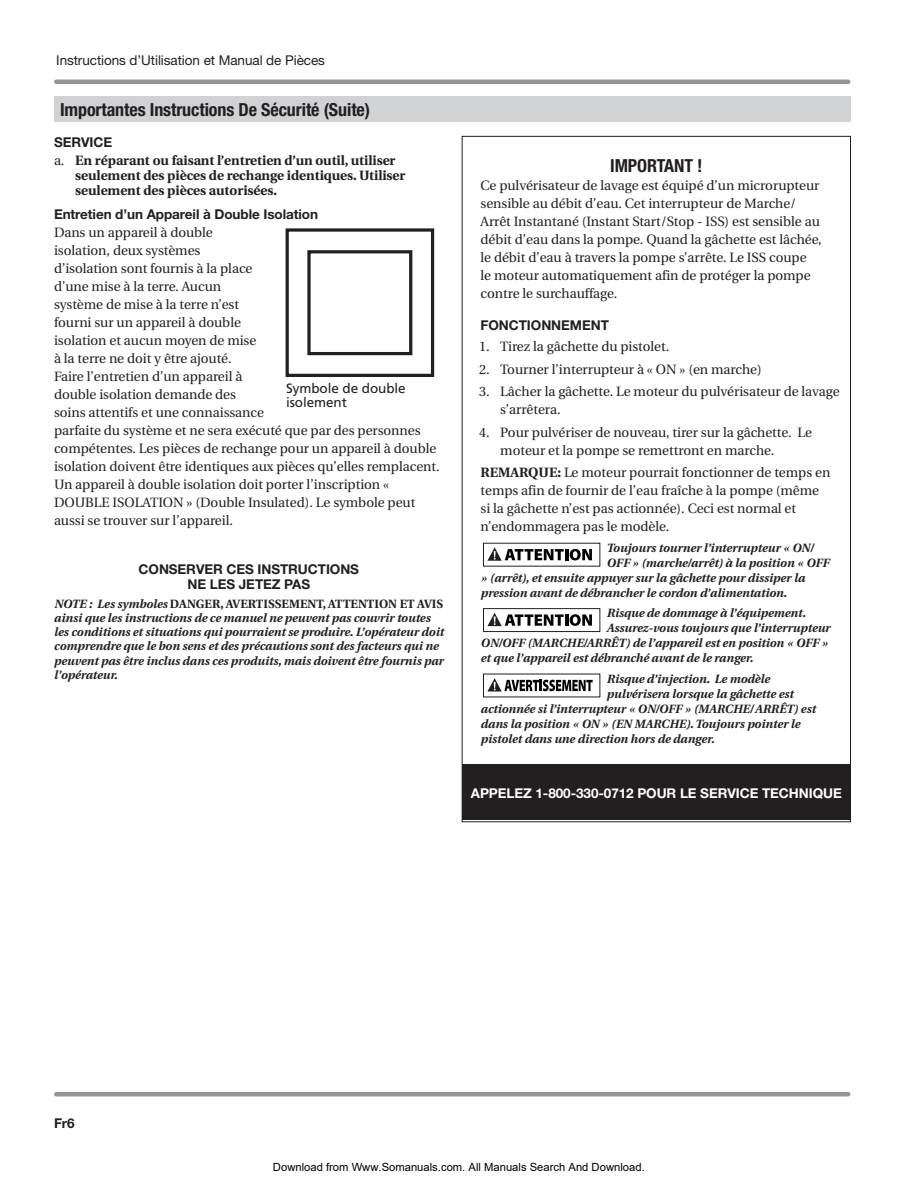
<style>
.page{position:relative;width:918px;height:1188px;background:#fff}
.page>*{position:absolute;margin:0;border:0;box-sizing:border-box;transform-origin:0 0}
.t1{font:700 condensed 18px "Helvetica Neue";letter-spacing:-.005em;color:#231f20}
.t2{font:13.5px/18px "Utopia";letter-spacing:-.005em;color:#231f20}
.t3{font:700 13.5px/15px "Utopia";letter-spacing:-.005em;color:#231f20}
.t4{font:700 13.5px/15px "Helvetica Neue";letter-spacing:-.005em;color:#231f20;text-align:center}
.t5{font:700 13.5px "Helvetica Neue";letter-spacing:-.005em;color:#fff}
.t6{font:13.5px "Helvetica Neue";letter-spacing:-.005em;color:#231f20}
.t7{font:13.5px/13.5px "Frutiger";letter-spacing:-.005em;color:#231f20}
.t8{font:italic 700 12px/14.2px "Utopia";color:#231f20}
.t9{font:11.25px "Arial";color:#000}
.s1{font-weight:400}
.s2{font-style:normal}
.s3{font-weight:700}
</style>
<div class="page">
<hr style="left:56px;top:1092px;width:792px;height:4px;background:#939598">
<hr style="left:56px;top:80px;width:792px;height:4px;background:#939598">
<div style="left:54px;top:96px;width:796px;height:26px;background:#d1d2d4"></div>
<svg style="left:487px;top:547px;width:105px;height:14px"></svg>
<div style="left:483px;top:608px;width:117px;height:24px;border:1px solid #231f20"></div>
<svg style="left:487px;top:613px;width:105px;height:13px"></svg>
<svg style="left:487px;top:678px;width:106px;height:14px"></svg>
<div style="left:463px;top:765px;width:387px;height:55px;background:#231f20"></div>
<div style="left:286px;top:228px;width:148px;height:149px;border:3px solid #231f20"></div>
<div style="left:307px;top:250px;width:105px;height:105px;border:3px solid #231f20"></div>
<p class="t6" style="left:56px;top:52px;width:270px">Instructions d’Utilisation et Manual de Pièces</p>
<h1 class="t1" style="left:60px;top:99px;width:312px">Importantes Instructions De Sécurité (Suite)</h1>
<p class="t4" style="left:54px;top:134px;width:60px">SERVICE</p>
<p class="t3" style="left:75px;top:153px;width:332px;text-indent:-21px"><span class="s1">a.</span> En réparant ou faisant l’entretien d’un outil, utiliser seulement des pièces de rechange identiques. Utiliser seulement des pièces autorisées.</p>
<p class="t4" style="left:54px;top:206px;width:266px">ENTRETIEN D’UN APPAREIL À DOUBLE ISOLATION</p>
<p class="t2" style="left:54px;top:223px;width:387px">Dans un appareil à double<br>isolation, deux systèmes<br>d’isolation sont fournis à la place<br>d’une mise à la terre. Aucun<br>système de mise à la terre n’est<br>fourni sur un appareil à double<br>isolation et aucun moyen de mise<br>à la terre ne doit y être ajouté.<br>Faire l’entretien d’un appareil à<br>double isolation demande des<br>soins attentifs et une connaissance<br>parfaite du système et ne sera exécuté que par des personnes compétentes. Les pièces de rechange pour un appareil à double isolation doivent être identiques aux pièces qu’elles remplacent.<br>Un appareil à double isolation doit porter l’inscription « DOUBLE ISOLATION » (Double Insulated). Le symbole peut aussi se trouver sur l’appareil.</p>
<p class="t4" style="left:139px;top:561px;width:222px">CONSERVER CES INSTRUCTIONS<br>NE LES JETEZ PAS</p>
<p class="t8" style="left:54px;top:596px;width:391px">NOTE : Les symboles <span class="s2">DANGER, AVERTISSEMENT, ATTENTION ET AVIS </span>ainsi que les instructions de ce manuel ne peuvent pas couvrir toutes les conditions et situations qui pourraient se produire. L’opérateur doit comprendre que le bon sens et des précautions sont des facteurs qui ne peuvent pas être inclus dans ces produits, mais doivent être fournis par l’opérateur.</p>
<p class="t7" style="left:286px;top:382px;width:121px">Symbole de double isolement</p>
<h1 class="t1" style="left:610px;top:154px;width:94px">IMPORTANT !</h1>
<p class="t2" style="left:481px;top:176px;width:343px">Ce pulvérisateur de lavage est équipé d’un microrupteur sensible au débit d’eau. Cet interrupteur de Marche/ Arrêt Instantané (Instant Start/Stop - ISS) est sensible au débit d’eau dans la pompe. Quand la gâchette est lâchée, le débit d’eau à travers la pompe s’arrête. Le ISS coupe<br>le moteur automatiquement afin de protéger la pompe contre le surchauffage.</p>
<p class="t4" style="left:481px;top:318px;width:130px">FONCTIONNEMENT</p>
<p class="t2" style="left:479px;top:338px;width:192px">1. Tirez la gâchette du pistolet.</p>
<p class="t2" style="left:479px;top:361px;width:284px">2. Tourner l’interrupteur à « ON » (en marche)</p>
<p class="t2" style="left:500px;top:383px;width:341px;text-indent:-21px">3. Lâcher la gâchette. Le moteur du pulvérisateur de lavage s’arrêtera.</p>
<p class="t2" style="left:500px;top:424px;width:313px;text-indent:-21px">4. Pour pulvériser de nouveau, tirer sur la gâchette. Le moteur et la pompe se remettront en marche.</p>
<p class="t3" style="left:481px;top:465px;width:20px">Remar</p>
<p class="t2" style="left:481px;top:464px;width:351px;text-indent:48px"><span class="s3">que:</span> Le moteur pourrait fonctionner de temps en temps afin de fournir de l’eau fraîche à la pompe (même si la gâchette n’est pas actionnée). Ceci est normal et n’endommagera pas le modèle.</p>
<p class="t8" style="left:607px;top:541px;width:208px">Toujours tourner l’interrupteur « ON/</p>
<p class="t8" style="left:607px;top:556px;width:224px">OFF » (marche/arrêt) à la position « OFF</p>
<p class="t8" style="left:481px;top:571px;width:326px">» (arrêt), et ensuite appuyer sur la gâchette pour dissiper la</p>
<p class="t8" style="left:481px;top:586px;width:308px">pression avant de débrancher le cordon d’alimentation.</p>
<p class="t8" style="left:607px;top:606px;width:201px">Risque de dommage à l’équipement.</p>
<p class="t8" style="left:607px;top:621px;width:225px">Assurez-vous toujours que l’interrupteur</p>
<p class="t8" style="left:481px;top:636px;width:349px">ON/OFF (MARCHE/ARRÊT) de l’appareil est en position « OFF »</p>
<p class="t8" style="left:481px;top:651px;width:274px">et que l’appareil est débranché avant de le ranger.</p>
<p class="t8" style="left:607px;top:671px;width:165px">Risque d’injection. Le modèle</p>
<p class="t8" style="left:607px;top:686px;width:188px">pulvérisera lorsque la gâchette est</p>
<p class="t8" style="left:481px;top:701px;width:337px">actionnée si l’interrupteur « ON/OFF » (MARCHE/ ARRÊT) est</p>
<p class="t8" style="left:481px;top:716px;width:321px">dans la position « ON » (EN MARCHE). Toujours pointer le</p>
<p class="t8" style="left:481px;top:731px;width:235px">pistolet dans une direction hors de danger.</p>
<p class="t5" style="left:471px;top:785px;width:372px">APPELEZ 1-800-330-0712 POUR LE SERVICE TECHNIQUE</p>
<p class="t4" style="left:54px;top:1116px;width:22px">FR6</p>
<p class="t9" style="left:273px;top:1160px;width:373px">Download from Www.Somanuals.com. All Manuals Search And Download.</p>
</div>
